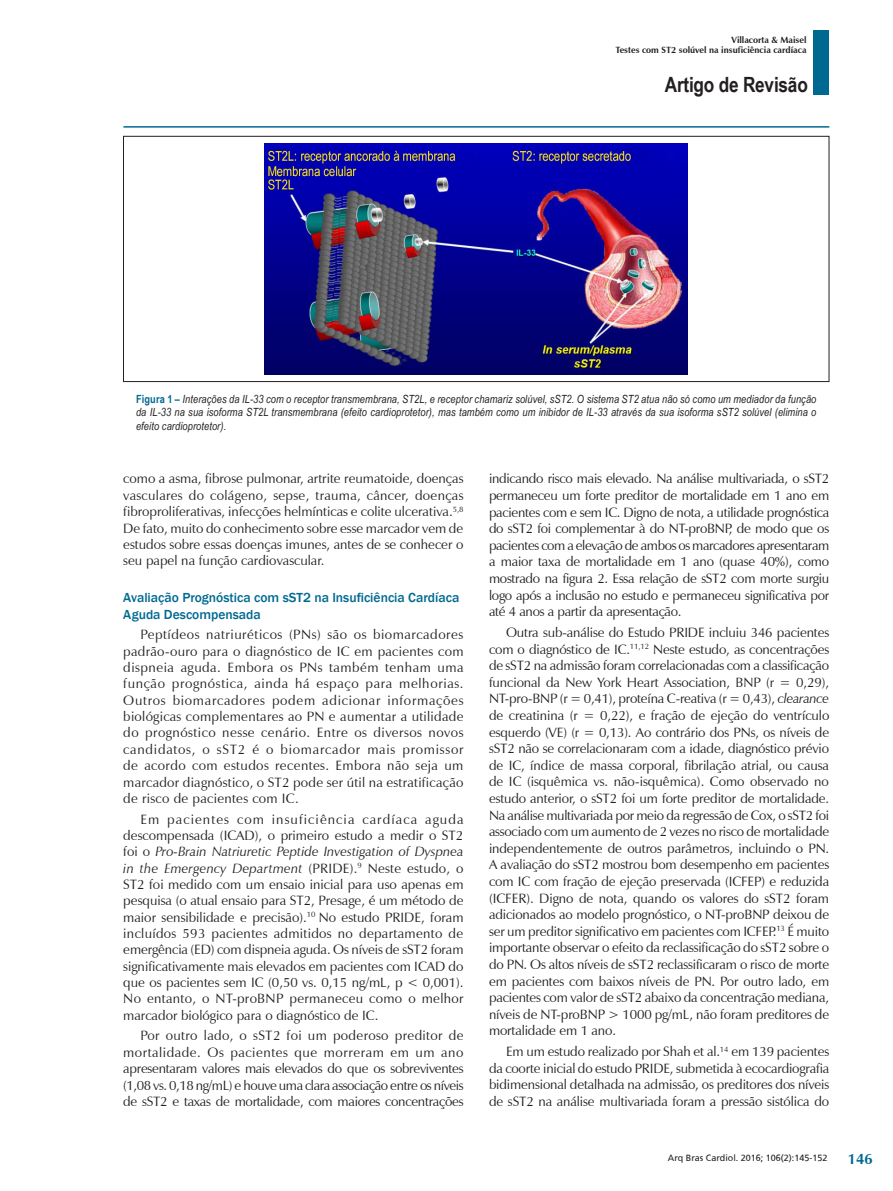
<style>
.page{position:relative;width:893px;height:1191px;background:#fff}
.page>*{position:absolute;margin:0;border:0;box-sizing:border-box;transform-origin:0 0}
.t1{font:700 21px "Arial Narrow";letter-spacing:-.01em;color:#231f20}
.t2{font:700 15px "Zapf Humanist 601 BT";color:#006991}
._01-TEXTO_BASICO{font:13.5px/16.6px "Zapf Humanist 601 BT";letter-spacing:-.01em;color:#231f20;text-align:justify}
._03_-_SUBTITULO_PRIN{font:500 13.5px/16.4px "Franklin Gothic";color:#006991}
._06_-_LEGENDA_FIGURA{font:italic 11.25px/13.5px "Arial Narrow";letter-spacing:.01em;color:#231f20;text-align:justify}
.t3{font:700 9px "Zapf Humanist 601 BT";color:#231f20}
.t4{font:9px "Frutiger";color:#231f20}
.s1{font-weight:700;font-style:normal;color:#006991}
.s2{font-style:italic}
</style>
<div class="page">
<hr style="left:123px;top:126px;width:706px;height:2px;background:#006991">
<div style="left:813px;top:30px;width:16px;height:64px;background:#006991"></div>
<div style="left:123px;top:136px;width:706px;height:246px;border:1px solid #231f20"></div>
<img style="left:265px;top:144px;width:423px;height:230px">
<p class="t3" style="left:732px;top:34px;width:76px">Villacorta &amp; Maisel</p>
<p class="t3" style="left:615px;top:45px;width:193px">Testes com ST2 solúvel na insuficiência cardíaca</p>
<h1 class="t1" style="left:665px;top:69px;width:145px">Artigo de Revisão</h1>
<p class="_06_-_LEGENDA_FIGURA" style="left:136px;top:392px;width:682px"><span class="s1">Figura 1 –</span> Interações da IL-33 com o receptor transmembrana, ST2L, e receptor chamariz solúvel, sST2. O sistema ST2 atua não só como um mediador da função da IL-33 na sua isoforma ST2L transmembrana (efeito cardioprotetor), mas também como um inibidor de IL-33 através da sua isoforma sST2 solúvel (elimina o efeito cardioprotetor).</p>
<p class="_01-TEXTO_BASICO" style="left:123px;top:470px;width:342px">como a asma, fibrose pulmonar, artrite reumatoide, doenças vasculares do colágeno, sepse, trauma, câncer, doenças fibroproliferativas, infecções helmínticas e colite ulcerativa.<sup>5,8<br></sup>De fato, muito do conhecimento sobre esse marcador vem de estudos sobre essas doenças imunes, antes de se conhecer o seu papel na função cardiovascular.</p>
<p class="_03_-_SUBTITULO_PRIN" style="left:123px;top:590px;width:338px">Avaliação Prognóstica com sST2 na Insuficiência Cardíaca<br>Aguda Descompensada</p>
<p class="_01-TEXTO_BASICO" style="left:123px;top:626px;width:342px;text-indent:17px">Peptídeos natriuréticos (PNs) são os biomarcadores padrão-ouro para o diagnóstico de IC em pacientes com dispneia aguda. Embora os PNs também tenham uma função prognóstica, ainda há espaço para melhorias.<br>Outros biomarcadores podem adicionar informações biológicas complementares ao PN e aumentar a utilidade do prognóstico nesse cenário. Entre os diversos novos candidatos, o sST2 é o biomarcador mais promissor de acordo com estudos recentes. Embora não seja um marcador diagnóstico, o ST2 pode ser útil na estratificação de risco de pacientes com IC.</p>
<p class="_01-TEXTO_BASICO" style="left:123px;top:810px;width:342px;text-indent:17px">Em pacientes com insuficiência cardíaca aguda descompensada (ICAD), o primeiro estudo a medir o ST2 foi o <span class="s2">Pro-Brain Natriuretic Peptide Investigation of Dyspnea in the Emergency Department</span> (PRIDE).<sup>9</sup> Neste estudo, o ST2 foi medido com um ensaio inicial para uso apenas em pesquisa (o atual ensaio para ST2, Presage, é um método de maior sensibilidade e precisão).<sup>10</sup> No estudo PRIDE, foram incluídos 593 pacientes admitidos no departamento de emergência (ED) com dispneia aguda. Os níveis de sST2 foram significativamente mais elevados em pacientes com ICAD do que os pacientes sem IC (0,50 vs. 0,15 ng/mL, p &lt; 0,001).<br>No entanto, o NT-proBNP permaneceu como o melhor marcador biológico para o diagnóstico de IC.</p>
<p class="_01-TEXTO_BASICO" style="left:123px;top:1027px;width:342px;text-indent:17px">Por outro lado, o sST2 foi um poderoso preditor de mortalidade. Os pacientes que morreram em um ano apresentaram valores mais elevados do que os sobreviventes (1,08 vs. 0,18 ng/mL) e houve uma clara associação entre os níveis de sST2 e taxas de mortalidade, com maiores concentrações</p>
<p class="_01-TEXTO_BASICO" style="left:489px;top:470px;width:342px">indicando risco mais elevado. Na análise multivariada, o sST2 permaneceu um forte preditor de mortalidade em 1 ano em pacientes com e sem IC. Digno de nota, a utilidade prognóstica do sST2 foi complementar à do NT-proBNP, de modo que os pacientes com a elevação de ambos os marcadores apresentaram a maior taxa de mortalidade em 1 ano (quase 40%), como mostrado na figura 2. Essa relação de sST2 com morte surgiu logo após a inclusão no estudo e permaneceu significativa por até 4 anos a partir da apresentação.</p>
<p class="_01-TEXTO_BASICO" style="left:489px;top:624px;width:342px;text-indent:17px">Outra sub-análise do Estudo PRIDE incluiu 346 pacientes com o diagnóstico de IC.<sup>11,12</sup> Neste estudo, as concentrações de sST2 na admissão foram correlacionadas com a classificação funcional da New York Heart Association, BNP (r = 0,29), NT‑pro-BNP (r = 0,41), proteína C-reativa (r = 0,43), <span class="s2">clearance </span>de creatinina (r = 0,22), e fração de ejeção do ventrículo esquerdo (VE) (r = 0,13). Ao contrário dos PNs, os níveis de sST2 não se correlacionaram com a idade, diagnóstico prévio de IC, índice de massa corporal, fibrilação atrial, ou causa de IC (isquêmica vs. não-isquêmica). Como observado no estudo anterior, o sST2 foi um forte preditor de mortalidade.<br>Na análise multivariada por meio da regressão de Cox, o sST2 foi associado com um aumento de 2 vezes no risco de mortalidade independentemente de outros parâmetros, incluindo o PN.<br>A avaliação do sST2 mostrou bom desempenho em pacientes com IC com fração de ejeção preservada (ICFEP) e reduzida (ICFER). Digno de nota, quando os valores do sST2 foram adicionados ao modelo prognóstico, o NT-proBNP deixou de ser um preditor significativo em pacientes com ICFEP.<sup>13</sup> É muito importante observar o efeito da reclassificação do sST2 sobre o do PN. Os altos níveis de sST2 reclassificaram o risco de morte em pacientes com baixos níveis de PN. Por outro lado, em pacientes com valor de sST2 abaixo da concentração mediana, níveis de NT-proBNP &gt; 1000 pg/mL, não foram preditores de mortalidade em 1 ano.</p>
<p class="_01-TEXTO_BASICO" style="left:489px;top:1043px;width:342px;text-indent:17px">Em um estudo realizado por Shah et al.<sup>14</sup> em 139 pacientes da coorte inicial do estudo PRIDE, submetida à ecocardiografia bidimensional detalhada na admissão, os preditores dos níveis de sST2 na análise multivariada foram a pressão sistólica do</p>
<p class="t4" style="left:668px;top:1153px;width:161px">Arq Bras Cardiol. 2016; 106(2):145-152</p>
<p class="t2" style="left:848px;top:1149px;width:26px">146</p>
</div>
